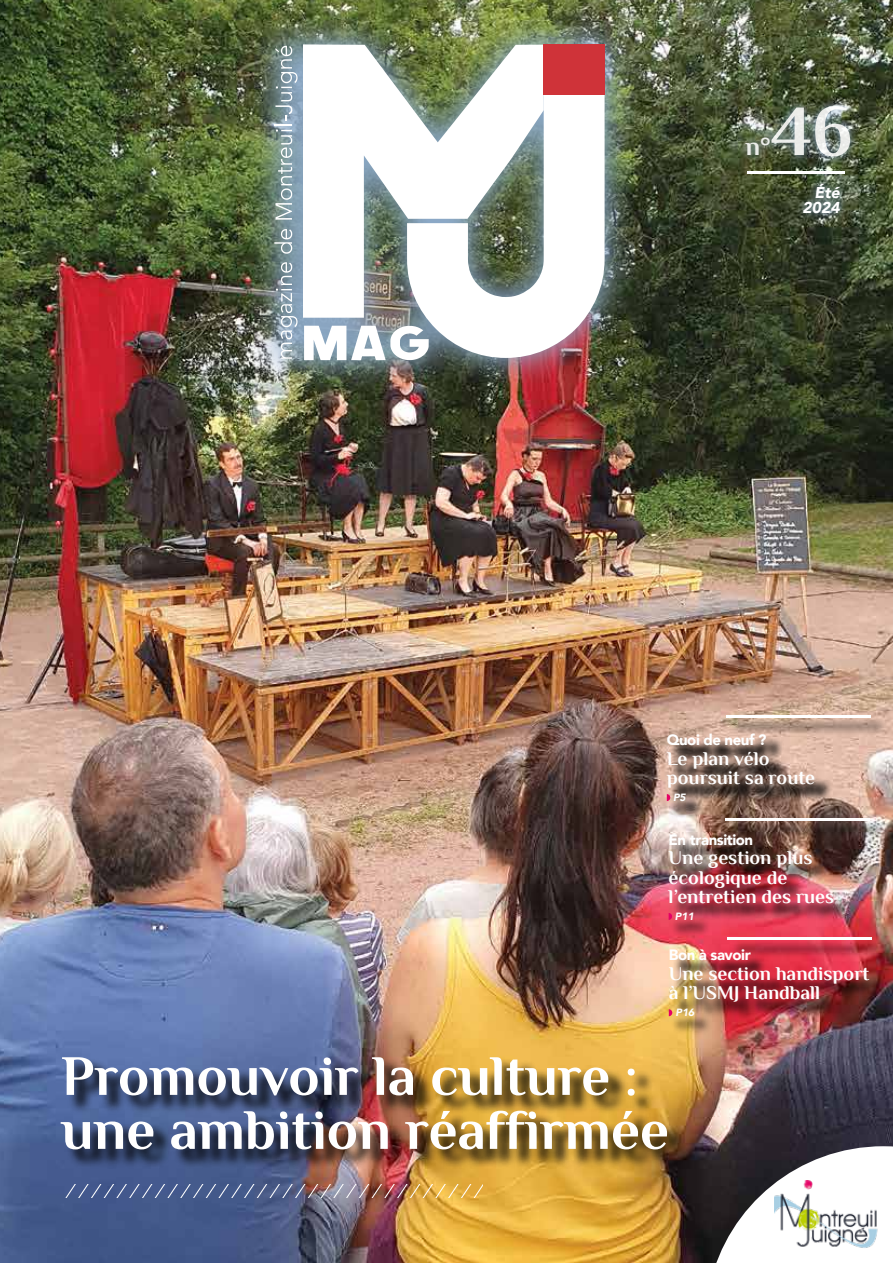
<style>
.page{position:relative;width:893px;height:1263px;background:#fff}
.page>*{position:absolute;margin:0;border:0;box-sizing:border-box;transform-origin:0 0}
.t1{font:700 72px "Philosopher";color:#fff}
.t2{font:700 57px/54px "Philosopher";color:#fff}
.t3{font:700 25.5px "Philosopher";color:#fff}
.t4{font:700 19.5px/19.5px "Philosopher";color:#fff}
.t5{font:italic 900 15.75px/15px "Avenir";color:#fff;text-align:right}
.t6{font:900 15px "Avenir";letter-spacing:-.03em;color:#fff}
.t7{font:italic 900 10.5px "Avenir";color:#fff}
</style>
<div class="page">
<img style="left:0;top:0;width:893px;height:1263px">
<svg style="left:710px;top:1146px;width:183px;height:117px"></svg>
<hr style="left:747px;top:171px;width:98px;height:3px;background:#fff">
<div style="left:62px;top:1058px;width:625px;height:111px;background:#000;opacity:.75"></div>
<img style="left:64px;top:1185px;width:418px;height:12px">
<svg style="left:795px;top:176px;width:54px;height:47px"></svg>
<img style="left:738px;top:97px;width:121px;height:68px">
<img style="left:774px;top:1181px;width:105px;height:68px">
<img style="left:243px;top:12px;width:395px;height:380px">
<img style="left:303px;top:44px;width:241px;height:274px">
<svg style="left:304px;top:326px;width:125px;height:34px"></svg>
<svg style="left:407px;top:95px;width:198px;height:263px"></svg>
<svg style="left:276px;top:262px;width:22px;height:97px"></svg>
<svg style="left:274px;top:229px;width:18px;height:25px"></svg>
<svg style="left:274px;top:46px;width:24px;height:174px"></svg>
<div style="left:544px;top:45px;width:61px;height:50px;background:#cf3339"></div>
<div style="left:669px;top:718px;width:221px;height:316px;background:#000;opacity:.75"></div>
<svg style="left:669px;top:736px;width:164px;height:83px"></svg>
<svg style="left:667px;top:794px;width:3px;height:7px"></svg>
<svg style="left:669px;top:913px;width:3px;height:7px"></svg>
<svg style="left:669px;top:1009px;width:3px;height:7px"></svg>
<hr style="left:726px;top:715px;width:144px;height:3px;background:#fff">
<hr style="left:725px;top:818px;width:145px;height:2px;background:#fff">
<hr style="left:727px;top:937px;width:145px;height:2px;background:#fff">
<h1 class="t1" style="left:771px;top:93px;width:83px">46</h1>
<h3 class="t3" style="left:745px;top:133px;width:27px">n°</h3>
<p class="t5" style="left:802px;top:185px;width:39px">Été<br>2024</p>
<p class="t6" style="left:667px;top:727px;width:101px">Quoi de neuf ?</p>
<p class="t4" style="left:667px;top:749px;width:150px">Le plan vélo poursuit sa route</p>
<p class="t7" style="left:673px;top:789px;width:14px">P5</p>
<p class="t6" style="left:669px;top:826px;width:86px">En transition</p>
<p class="t4" style="left:669px;top:848px;width:167px">Une gestion plus écologique de l’entretien des rues</p>
<p class="t7" style="left:675px;top:907px;width:21px">P11</p>
<p class="t6" style="left:669px;top:942px;width:83px">Bon à savoir</p>
<p class="t4" style="left:669px;top:964px;width:202px">Une section handisport à l’USMJ Handball</p>
<p class="t7" style="left:675px;top:1004px;width:21px">P16</p>
<h2 class="t2" style="left:61px;top:1049px;width:609px">Promouvoir la culture : une ambition réaffirmée</h2>
</div>
